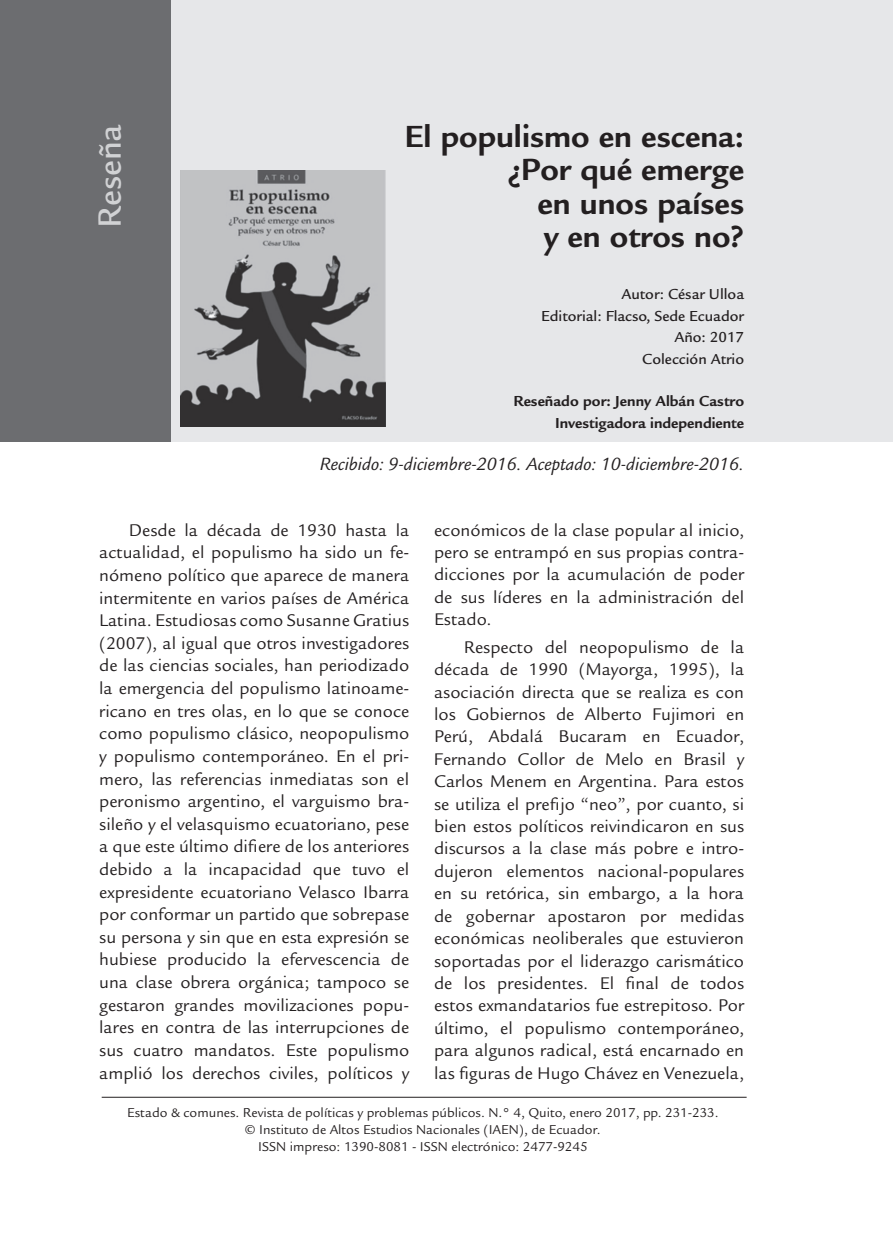
<style>
.page{position:relative;width:893px;height:1241px;background:#fff}
.page>*{position:absolute;margin:0;border:0;box-sizing:border-box;transform-origin:0 0}
.t1{font:500 35px "Legacy Sans Std";color:#d1d2d4}
.t2{font:700 33.25px/33.2px "Legacy Sans Std";color:#231f20;text-align:right}
.t3{font:italic 19.25px "Legacy Sans Std";color:#231f20}
.t4{font:18.38px/22.6px "Legacy Sans Std";color:#231f20;text-align:justify}
.t5{font:500 15.75px/21.9px "Legacy Sans Std";color:#231f20;text-align:right}
.t6{font:700 15.75px/21.9px "Legacy Sans Std";color:#231f20;text-align:right}
.t7{font:14px/16.8px "Legacy Sans Std";color:#231f20;text-align:center}
</style>
<div class="page">
<div style="left:50px;top:0;width:843px;height:441px;background:#e6e7e9"></div>
<div style="left:0;top:0;width:170px;height:441px;background:#6c6d70"></div>
<hr style="left:102px;top:1096px;width:645px;height:1px;background:#231f20">
<img style="left:181px;top:170px;width:204px;height:256px">
<h1 class="t1" style="left:90px;top:228px;width:105px;rotate:-90deg">Reseña</h1>
<h2 class="t2" style="left:404px;top:120px;width:341px">El populismo en escena: ¿Por qué emerge<br>en unos países<br>y en otros no?</h2>
<p class="t5" style="left:541px;top:283px;width:205px">Autor: César Ulloa<br>Editorial: Flacso, Sede Ecuador<br>Año: 2017<br>Colección Atrio</p>
<p class="t6" style="left:513px;top:390px;width:232px">Reseñado por: Jenny Albán Castro<br>Investigadora independiente</p>
<p class="t3" style="left:320px;top:453px;width:426px">Recibido: 9-diciembre-2016. Aceptado: 10-diciembre-2016.</p>
<p class="t4" style="left:99px;top:519px;width:312px;text-indent:30px">Desde la década de 1930 hasta la actualidad, el populismo ha sido un fe&shy;nómeno político que aparece de manera intermitente en varios países de América Latina. Estudiosas como Susanne Gratius (2007), al igual que otros investigadores de las ciencias sociales, han periodizado la emergencia del populismo latinoame&shy;ricano en tres olas, en lo que se conoce como populismo clásico, neopopulismo y populismo contemporáneo. En el pri&shy;mero, las referencias inmediatas son el peronismo argentino, el varguismo bra&shy;sileño y el velasquismo ecuatoriano, pese a que este último difiere de los anteriores debido a la incapacidad que tuvo el expresidente ecuatoriano Velasco Ibarra por conformar un partido que sobrepase su persona y sin que en esta expresión se hubiese producido la efervescencia de una clase obrera orgánica; tampoco se gestaron grandes movilizaciones popu&shy;lares en contra de las interrupciones de sus cuatro mandatos. Este populismo amplió los derechos civiles, políticos y</p>
<p class="t4" style="left:434px;top:519px;width:312px">económicos de la clase popular al inicio, pero se entrampó en sus propias contra&shy;dicciones por la acumulación de poder de sus líderes en la administración del Estado.</p>
<p class="t4" style="left:434px;top:635px;width:312px;text-indent:30px">Respecto del neopopulismo de la década de 1990 (Mayorga, 1995), la asociación directa que se realiza es con los Gobiernos de Alberto Fujimori en Perú, Abdalá Bucaram en Ecuador, Fernando Collor de Melo en Brasil y Carlos Menem en Argentina. Para estos se utiliza el prefijo “neo”, por cuanto, si bien estos políticos reivindicaron en sus discursos a la clase más pobre e intro&shy;dujeron elementos nacional-populares en su retórica, sin embargo, a la hora de gobernar apostaron por medidas económicas neoliberales que estuvieron soportadas por el liderazgo carismático de los presidentes. El final de todos estos exmandatarios fue estrepitoso. Por último, el populismo contemporáneo, para algunos radical, está encarnado en las figuras de Hugo Chávez en Venezuela,</p>
<p class="t7" style="left:127px;top:1103px;width:593px">Estado &amp; comunes. Revista de políticas y problemas públicos. N.° 4, Quito, enero 2017, pp. 231-233. © Instituto de Altos Estudios Nacionales (IAEN), de Ecuador.<br>ISSN impreso: 1390-8081 - ISSN electrónico: 2477-9245</p>
</div>
